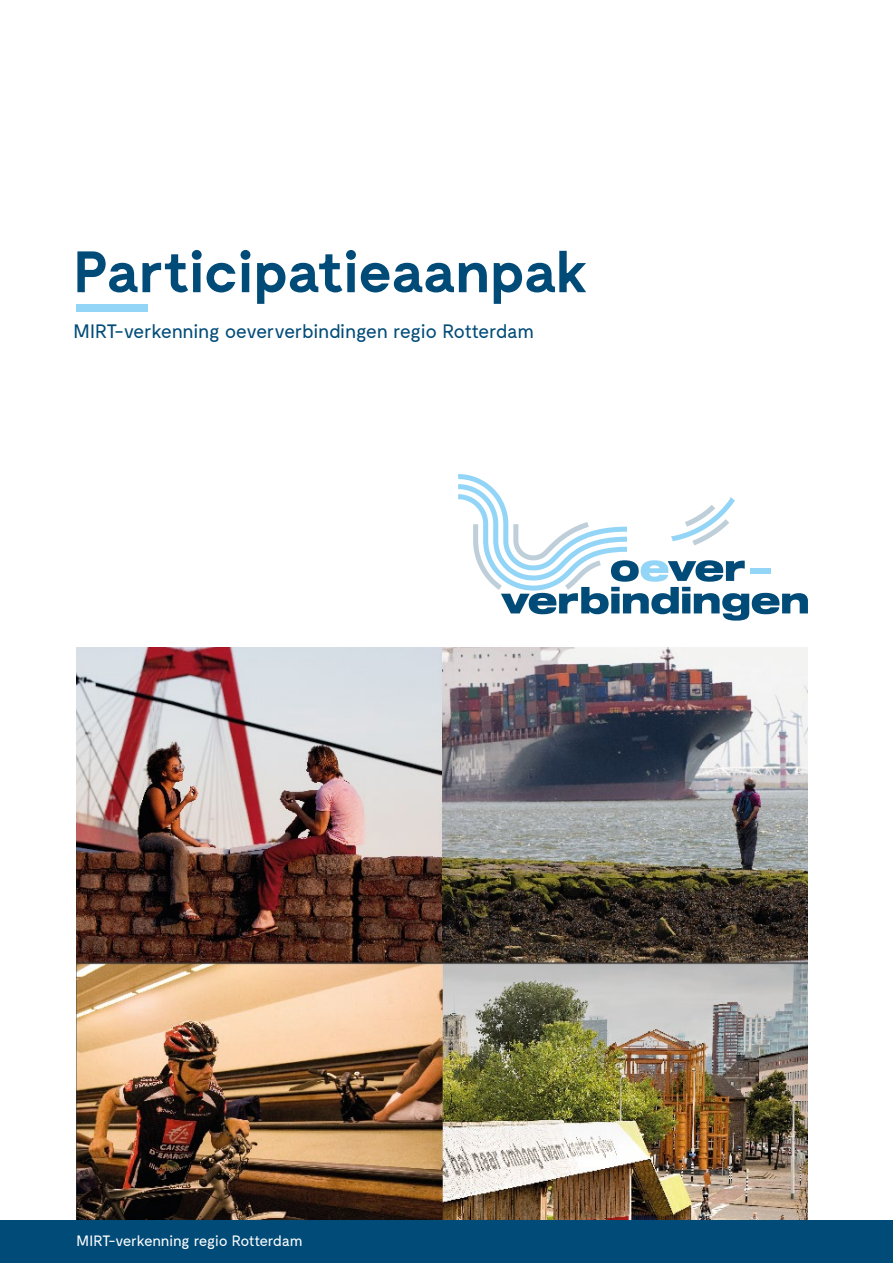
<style>
.page{position:relative;width:893px;height:1263px;background:#fff}
.page>*{position:absolute;margin:0;border:0;box-sizing:border-box;transform-origin:0 0}
.t1{font:700 58.2px "Moderat";letter-spacing:-.025em;color:#004b78}
.t2{font:19.35px "Moderat";letter-spacing:-.025em;color:#004b78}
.t3{font:15px "Moderat";letter-spacing:-.03em;color:#fff}
</style>
<div class="page">
<img style="left:77px;top:647px;width:731px;height:573px">
<svg style="left:458px;top:474px;width:350px;height:147px"></svg>
<div style="left:77px;top:304px;width:71px;height:8px;background:#93d5f6"></div>
<div style="left:0;top:1220px;width:893px;height:43px;background:#004b78"></div>
<p class="t1" style="left:73px;top:239px;width:517px">Participatieaanpak</p>
<p class="t2" style="left:73px;top:320px;width:462px">MIRT-verkenning oeververbindingen regio Rotterdam</p>
<p class="t3" style="left:77px;top:1232px;width:228px">MIRT-verkenning regio Rotterdam</p>
</div>
